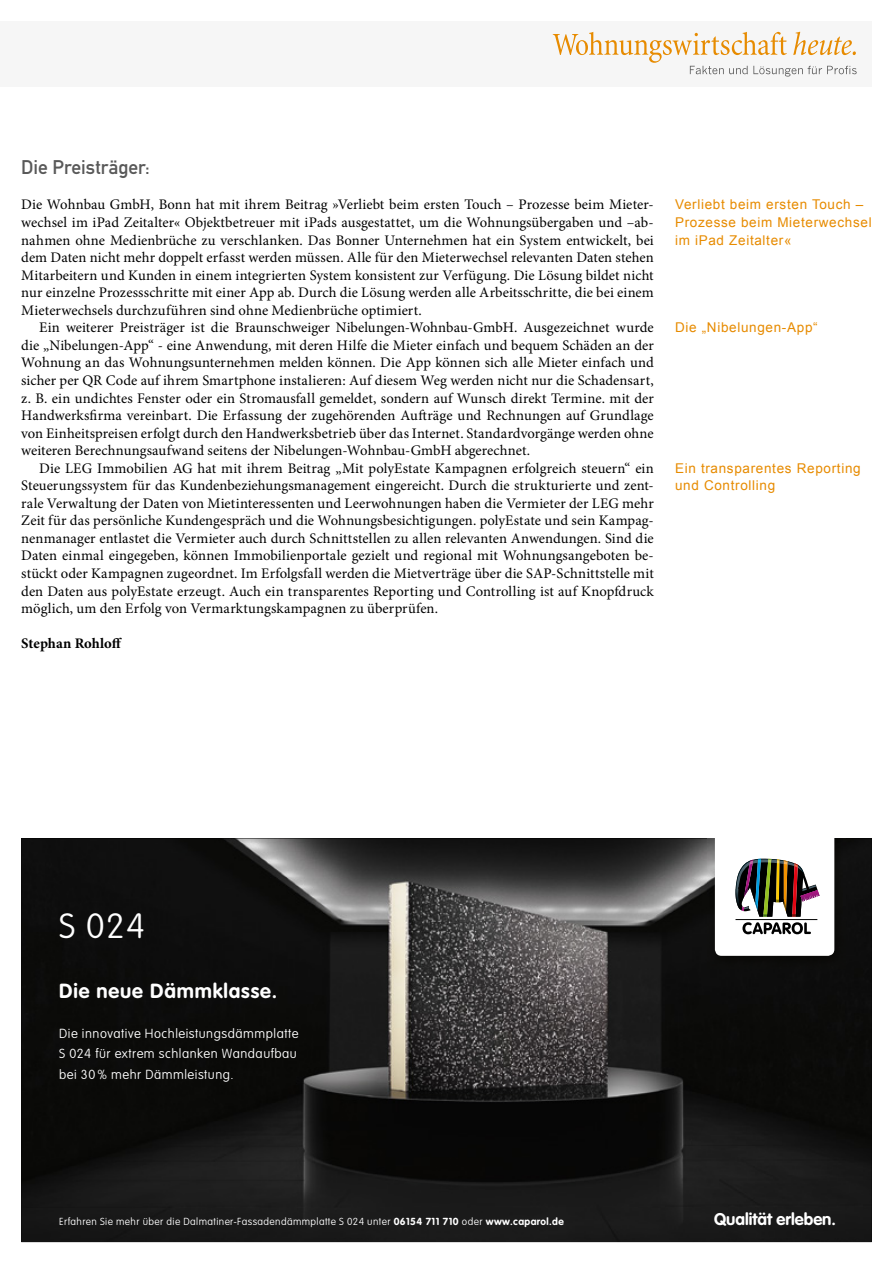
<style>
.page{position:relative;width:893px;height:1263px;background:#fff}
.page>*{position:absolute;margin:0;border:0;box-sizing:border-box;transform-origin:0 0}
.t1{font:100 34.5px "VAG Rounded LT";color:#fff}
.t2{font:700 20.1px "VAG Rounded LT";letter-spacing:.04em;color:#fff}
.Überschrift_Grau{font:19.5px "DIN Mittelschrift";letter-spacing:-.005em;color:#595959}
.t3{font:700 16.65px "VAG Rounded LT";color:#fff}
.Fliesstext{font:14.7px/17.5px "Minion Pro";color:#000;text-align:justify}
.Fließtext_erste_Zeil{font:14.7px/17.5px "Minion Pro";letter-spacing:.005em;color:#000;text-align:justify}
.AUTOR{font:700 14.7px "Minion Pro";color:#000}
.Info{font:13.5px/17.5px "Arial";letter-spacing:.05em;color:#e78b00}
.t4{font:100 12.9px/20.1px "VAG Rounded LT";letter-spacing:.04em;color:#fff;text-align:justify}
.t5{font:100 10.05px "VAG Rounded LT";letter-spacing:.04em;color:#fff}
.s1{font-weight:700}
</style>
<div class="page">
<div style="left:0;top:21px;width:872px;height:66px;background:#f6f6f6"></div>
<svg style="left:553px;top:32px;width:304px;height:45px"></svg>
<img style="left:21px;top:838px;width:851px;height:404px">
<img style="left:708px;top:838px;width:137px;height:130px">
<svg style="left:715px;top:838px;width:119px;height:118px"></svg>
<p class="Überschrift_Grau" style="left:21px;top:156px;width:130px">Die Preisträger:</p>
<p class="Fließtext_erste_Zeil" style="left:21px;top:196px;width:634px">Die Wohnbau GmbH, Bonn hat mit ihrem Beitrag »Verliebt beim ersten Touch – Prozesse beim Mieter&shy;wechsel im iPad Zeitalter« Objektbetreuer mit iPads ausgestattet, um die Wohnungsübergaben und –ab&shy;nahmen ohne Medienbrüche zu verschlanken. Das Bonner Unternehmen hat ein System entwickelt, bei dem Daten nicht mehr doppelt erfasst werden müssen. Alle für den Mieterwechsel relevanten Daten stehen Mitarbeitern und Kunden in einem integrierten System konsistent zur Verfügung. Die Lösung bildet nicht nur einzelne Prozessschritte mit einer App ab. Durch die Lösung werden alle Arbeitsschritte, die bei einem Mieterwechsels durchzuführen sind ohne Medienbrüche optimiert.</p>
<p class="Fliesstext" style="left:21px;top:319px;width:634px;text-indent:18px">Ein weiterer Preisträger ist die Braunschweiger Nibelungen-Wohnbau-GmbH. Ausgezeichnet wurde die „Nibelungen-App“ - eine Anwendung, mit deren Hilfe die Mieter einfach und bequem Schäden an der Wohnung an das Wohnungsunternehmen melden können. Die App können sich alle Mieter einfach und sicher per QR Code auf ihrem Smartphone instalieren: Auf diesem Weg werden nicht nur die Schadensart, z. B. ein undichtes Fenster oder ein Stromausfall gemeldet, sondern auf Wunsch direkt Termine. mit der Handwerksfirma vereinbart. Die Erfassung der zugehörenden Aufträge und Rechnungen auf Grundlage von Einheitspreisen erfolgt durch den Handwerksbetrieb über das Internet. Standardvorgänge werden ohne weiteren Berechnungsaufwand seitens der Nibelungen-Wohnbau-GmbH abgerechnet.</p>
<p class="Fliesstext" style="left:21px;top:459px;width:634px;text-indent:18px">Die LEG Immobilien AG hat mit ihrem Beitrag „Mit polyEstate Kampagnen erfolgreich steuern“ ein Steuerungssystem für das Kundenbeziehungsmanagement eingereicht. Durch die strukturierte und zent&shy;rale Verwaltung der Daten von Mietinteressenten und Leerwohnungen haben die Vermieter der LEG mehr Zeit für das persönliche Kundengespräch und die Wohnungsbesichtigungen. polyEstate und sein Kampag&shy;nenmanager entlastet die Vermieter auch durch Schnittstellen zu allen relevanten Anwendungen. Sind die Daten einmal eingegeben, können Immobilienportale gezielt und regional mit Wohnungsangeboten be&shy;stückt oder Kampagnen zugeordnet. Im Erfolgsfall werden die Mietverträge über die SAP-Schnittstelle mit den Daten aus polyEstate erzeugt. Auch ein transparentes Reporting und Controlling ist auf Knopfdruck möglich, um den Erfolg von Vermarktungskampagnen zu überprüfen.</p>
<p class="AUTOR" style="left:21px;top:633px;width:102px">Stephan Rohloff</p>
<p class="Info" style="left:675px;top:196px;width:198px">Verliebt beim ersten Touch –<br>Prozesse beim Mieterwechsel</p>
<p class="Info" style="left:675px;top:231px;width:118px">im iPad Zeitalter«</p>
<p class="Info" style="left:675px;top:319px;width:144px">Die „Nibelungen-App“</p>
<p class="Info" style="left:675px;top:459px;width:187px">Ein transparentes Reporting und Controlling</p>
<p class="t1" style="left:59px;top:906px;width:87px">S 024</p>
<p class="t2" style="left:59px;top:979px;width:219px">Die neue Dämmklasse.</p>
<p class="t4" style="left:59px;top:1024px;width:241px">Die innovative Hochleistungsdämmplatte S 024 für extrem schlanken Wandaufbau bei 30 % mehr Dämmleistung.</p>
<p class="t5" style="left:59px;top:1216px;width:506px">Erfahren Sie mehr über die Dalmatiner-Fassadendämmplatte S 024 unter <span class="s1">06154 711 710</span> oder <span class="s1">www.caparol.de</span></p>
<p class="t3" style="left:714px;top:1210px;width:123px">Qualität erleben.</p>
</div>
